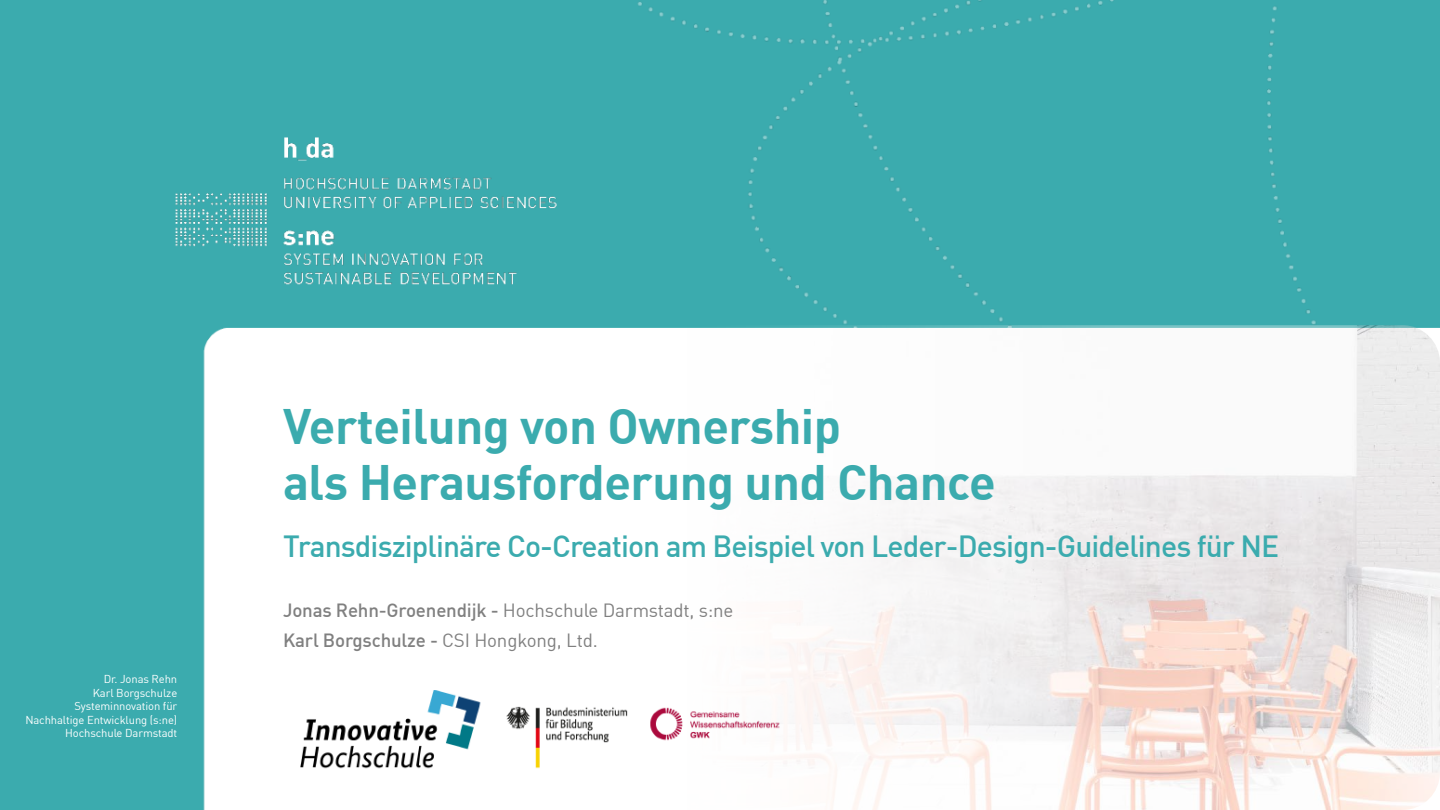
<style>
.page{position:relative;width:1440px;height:810px;background:#fff}
.page>*{position:absolute;margin:0;border:0;box-sizing:border-box;transform-origin:0 0}
.t1{font:700 48.75px/56.2px "HDADIN Office";color:#3babae}
.t2{font:500 30px "HDADIN Office";letter-spacing:-.02em;color:#3babae}
.t3{font:18.75px/30px "HDADIN Office";color:#808080}
.t4{font:11.25px/13.5px "HDADIN Office";color:#fff;text-align:right}
.s1{font-weight:500}
</style>
<div class="page">
<img style="left:0;top:0;width:1440px;height:810px">
<div style="left:283px;top:500px;width:1145px;height:190px;background:#fff"></div>
<img style="left:549px;top:325px;width:891px;height:485px">
<div style="left:15px;top:675px;width:162px;height:67px;background:#3babae"></div>
<p class="t4" style="left:25px;top:672px;width:153px">Dr. Jonas Rehn<br>Karl Borgschulze<br>Systeminnovation für<br>Nachhaltige Entwicklung (s:ne)<br>Hochschule Darmstadt</p>
<h1 class="t1" style="left:283px;top:396px;width:714px">Verteilung von Ownership<br>als Herausforderung und Chance</h1>
<h2 class="t2" style="left:283px;top:527px;width:997px">Transdisziplinäre Co-Creation am Beispiel von Leder-Design-Guidelines für NE</h2>
<h3 class="t3" style="left:283px;top:594px;width:452px"><span class="s1">Jonas Rehn-Groenendijk -</span> Hochschule Darmstadt, s:ne<br><span class="s1">Karl Borgschulze -</span> CSI Hongkong, Ltd.</h3>
</div>
